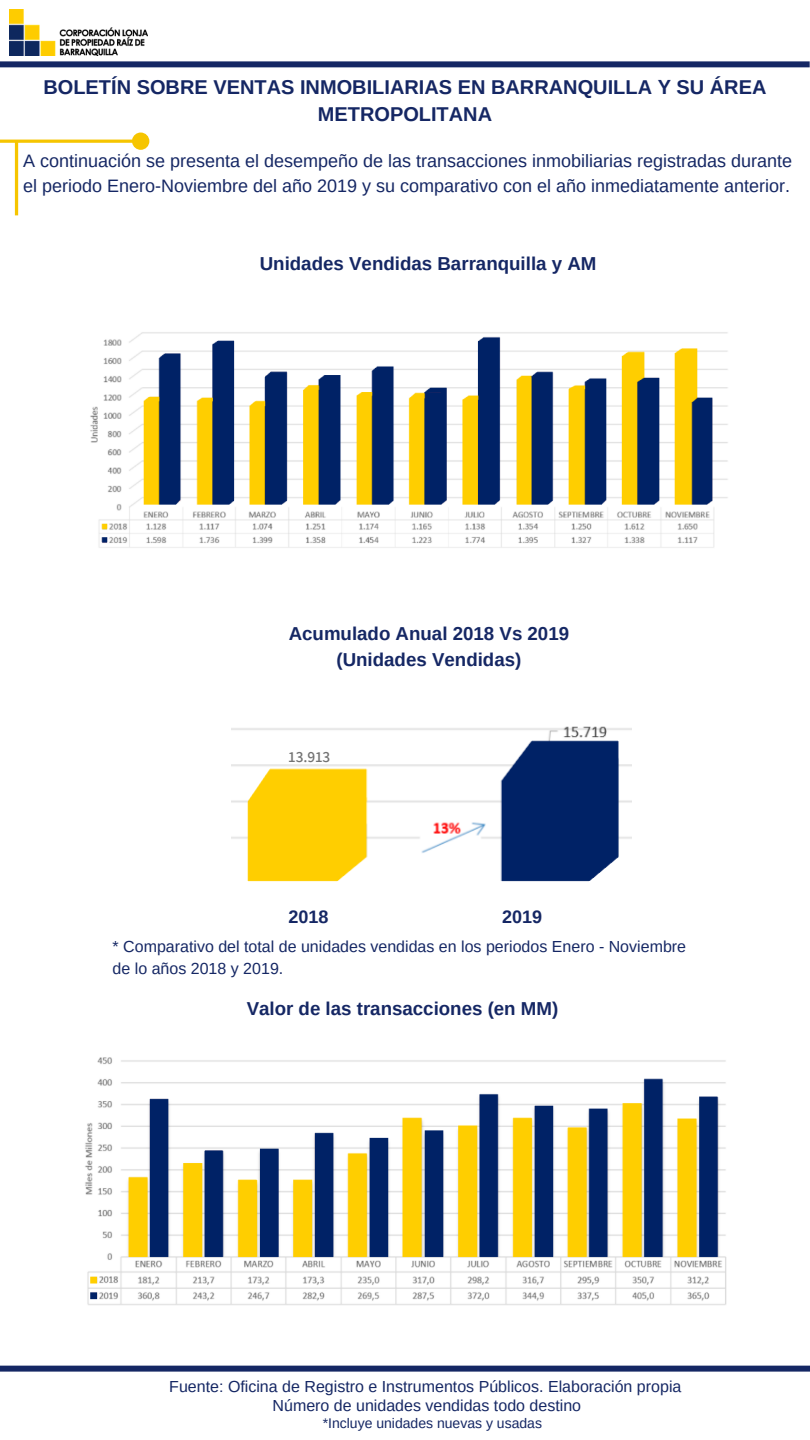
<style>
.page{position:relative;width:810px;height:1440px;background:#fff}
.page>*{position:absolute;margin:0;border:0;box-sizing:border-box;transform-origin:0 0}
.t1{font:700 20px/27.8px "Arimo";color:#152764;text-align:center}
.t2{font:700 18.7px/25.5px "Arimo";color:#152764;text-align:center}
.t3{font:18px/24.8px "Arimo";color:#152764}
.t4{font:700 18px "Arimo";color:#152764}
.t5{font:16px/19.6px "Arimo";color:#152764;text-align:center}
.t6{font:600 15.4px "Assistant";color:#737373}
.t7{font:14px "Arimo";color:#152764}
</style>
<div class="page">
<img style="left:10px;top:9px;width:138px;height:47px">
<svg style="left:0;top:61px;width:810px;height:6px;background:#24356e"></svg>
<svg style="left:0;top:133px;width:149px;height:82px"></svg>
<svg style="left:0;top:1366px;width:810px;height:6px;background:#24356e"></svg>
<img style="left:90px;top:332px;width:638px;height:216px">
<img style="left:85px;top:1057px;width:642px;height:248px">
<img style="left:231px;top:726px;width:401px;height:156px">
<p class="t1" style="left:43px;top:73px;width:725px">BOLETÍN SOBRE VENTAS INMOBILIARIAS EN BARRANQUILLA Y SU ÁREA<br>METROPOLITANA</p>
<p class="t3" style="left:23px;top:148px;width:771px">A continuación se presenta el desempeño de las transacciones inmobiliarias registradas durante el periodo Enero-Noviembre del año 2019 y su comparativo con el año inmediatamente anterior.</p>
<p class="t2" style="left:260px;top:251px;width:338px">Unidades Vendidas Barranquilla y AM</p>
<p class="t2" style="left:289px;top:621px;width:282px">Acumulado Anual 2018 Vs 2019 (Unidades Vendidas)</p>
<p class="t6" style="left:289px;top:746px;width:43px">13.913</p>
<p class="t4" style="left:289px;top:906px;width:42px">2018</p>
<p class="t4" style="left:502px;top:906px;width:42px">2019</p>
<p class="t5" style="left:113px;top:935px;width:575px;line-height:21.8px;text-align:left">* Comparativo del total de unidades vendidas en los periodos Enero - Noviembre de lo años 2018 y 2019.</p>
<p class="t2" style="left:247px;top:995px;width:313px">Valor de las transacciones (en MM)</p>
<p class="t5" style="left:169px;top:1376px;width:514px">Fuente: Oficina de Registro e Instrumentos Públicos. Elaboración propia<br>Número de unidades vendidas todo destino</p>
<p class="t7" style="left:323px;top:1416px;width:221px">*Incluye unidades nuevas y usadas</p>
</div>
